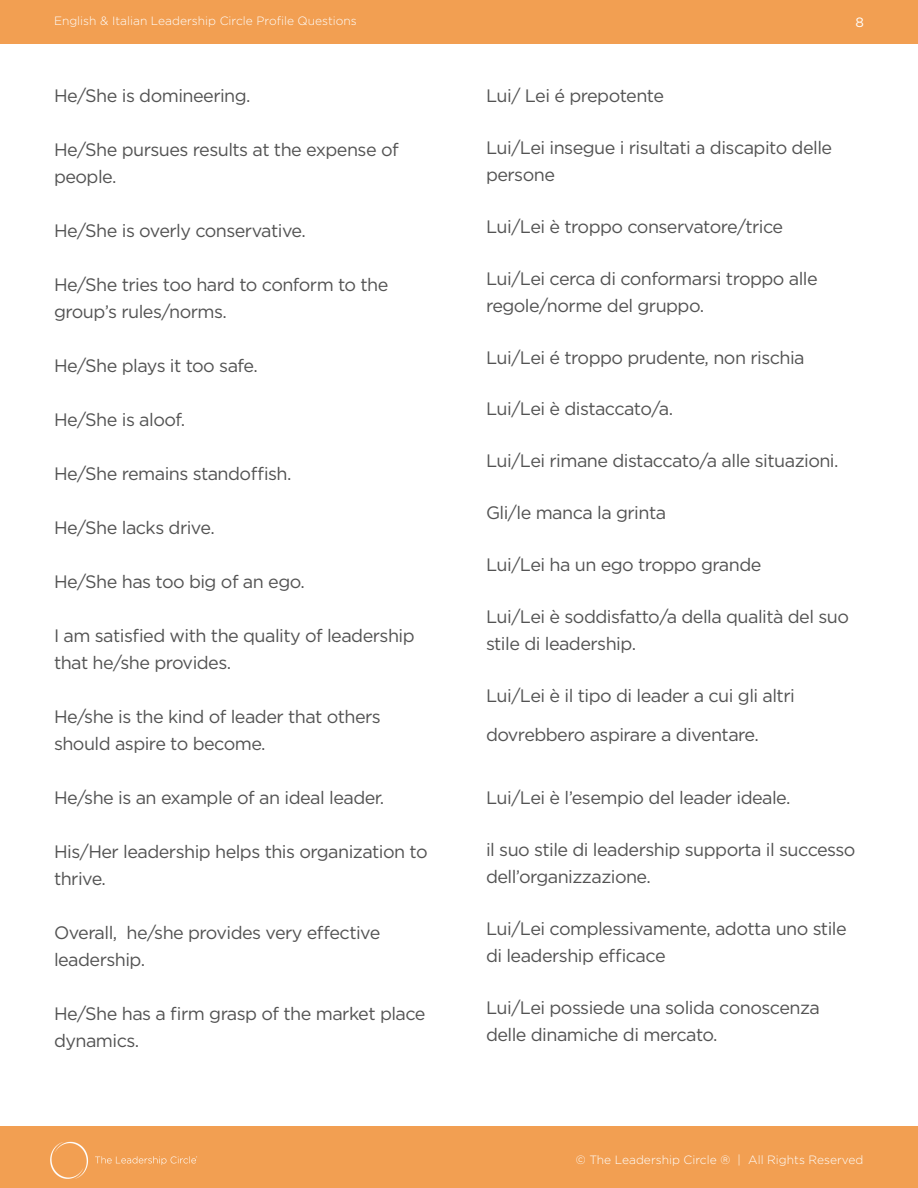
<style>
.page{position:relative;width:918px;height:1188px;background:#fff}
.page>*{position:absolute;margin:0;border:0;box-sizing:border-box;transform-origin:0 0}
.Paragraph_Body_Chine{font:18px/27px "Gotham";letter-spacing:-.03em;color:#535353}
.paragraph_body{font:18px/27px "Gotham";letter-spacing:-.03em;color:#535353}
.t1{font:13.5px "Gotham";color:#fff}
.t2{font:300 12px "Gotham";color:#feffff}
</style>
<div class="page">
<div style="left:0;top:1126px;width:918px;height:62px;background:#f29f52"></div>
<div style="left:0;top:0;width:918px;height:43px;background:#f29f52"></div>
<img style="left:50px;top:1141px;width:147px;height:38px">
<p class="t2" style="left:54px;top:14px;width:304px">English &amp; Italian Leadership Circle Profile Questions</p>
<p class="t1" style="left:855px;top:13px;width:10px">8</p>
<p class="paragraph_body" style="left:54px;top:82px;width:198px">He/She is domineering.</p>
<p class="paragraph_body" style="left:54px;top:136px;width:346px">He/She pursues results at the expense of people.</p>
<p class="paragraph_body" style="left:54px;top:217px;width:253px">He/She is overly conservative.</p>
<p class="paragraph_body" style="left:54px;top:271px;width:336px">He/She tries too hard to conform to the group’s rules/norms.</p>
<p class="paragraph_body" style="left:54px;top:352px;width:205px">He/She plays it too safe.</p>
<p class="paragraph_body" style="left:54px;top:406px;width:133px">He/She is aloof.</p>
<p class="paragraph_body" style="left:54px;top:460px;width:239px">He/She remains standoffish.</p>
<p class="paragraph_body" style="left:54px;top:514px;width:162px">He/She lacks drive.</p>
<p class="paragraph_body" style="left:54px;top:568px;width:252px">He/She has too big of an ego.</p>
<p class="paragraph_body" style="left:54px;top:622px;width:362px">I am satisfied with the quality of leadership that he/she provides.</p>
<p class="paragraph_body" style="left:54px;top:703px;width:328px">He/she is the kind of leader that others should aspire to become.</p>
<p class="paragraph_body" style="left:54px;top:784px;width:332px">He/she is an example of an ideal leader.</p>
<p class="paragraph_body" style="left:54px;top:838px;width:375px">His/Her leadership helps this organization to thrive.</p>
<p class="paragraph_body" style="left:54px;top:919px;width:328px">Overall, he/she provides very effective leadership.</p>
<p class="paragraph_body" style="left:54px;top:1000px;width:373px">He/She has a firm grasp of the market place dynamics.</p>
<p class="Paragraph_Body_Chine" style="left:486px;top:82px;width:180px">Lui/ Lei é prepotente</p>
<p class="Paragraph_Body_Chine" style="left:486px;top:134px;width:348px">Lui/Lei insegue i risultati a discapito delle persone</p>
<p class="Paragraph_Body_Chine" style="left:486px;top:213px;width:299px">Lui/Lei è troppo conservatore/trice</p>
<p class="Paragraph_Body_Chine" style="left:486px;top:264px;width:333px">Lui/Lei cerca di conformarsi troppo alle regole/norme del gruppo.</p>
<p class="Paragraph_Body_Chine" style="left:486px;top:343px;width:320px">Lui/Lei é troppo prudente, non rischia</p>
<p class="Paragraph_Body_Chine" style="left:486px;top:395px;width:189px">Lui/Lei è distaccato/a.</p>
<p class="Paragraph_Body_Chine" style="left:486px;top:447px;width:354px">Lui/Lei rimane distaccato/a alle situazioni.</p>
<p class="Paragraph_Body_Chine" style="left:486px;top:499px;width:182px">Gli/le manca la grinta</p>
<p class="Paragraph_Body_Chine" style="left:486px;top:551px;width:277px">Lui/Lei ha un ego troppo grande</p>
<p class="Paragraph_Body_Chine" style="left:486px;top:602px;width:365px">Lui/Lei è soddisfatto/a della qualità del suo stile di leadership.</p>
<p class="Paragraph_Body_Chine" style="left:486px;top:675px;width:310px;line-height:39px">Lui/Lei è il tipo di leader a cui gli altri dovrebbero aspirare a diventare.</p>
<p class="Paragraph_Body_Chine" style="left:486px;top:784px;width:306px">Lui/Lei è l’esempio del leader ideale.</p>
<p class="Paragraph_Body_Chine" style="left:486px;top:836px;width:371px">il suo stile di leadership supporta il successo dell’organizzazione.</p>
<p class="Paragraph_Body_Chine" style="left:486px;top:915px;width:362px">Lui/Lei complessivamente, adotta uno stile di leadership efficace</p>
<p class="Paragraph_Body_Chine" style="left:486px;top:994px;width:335px">Lui/Lei possiede una solida conoscenza delle dinamiche di mercato.</p>
<p class="t2" style="left:576px;top:1153px;width:289px">© The Leadership Circle ® | All Rights Reserved</p>
</div>
